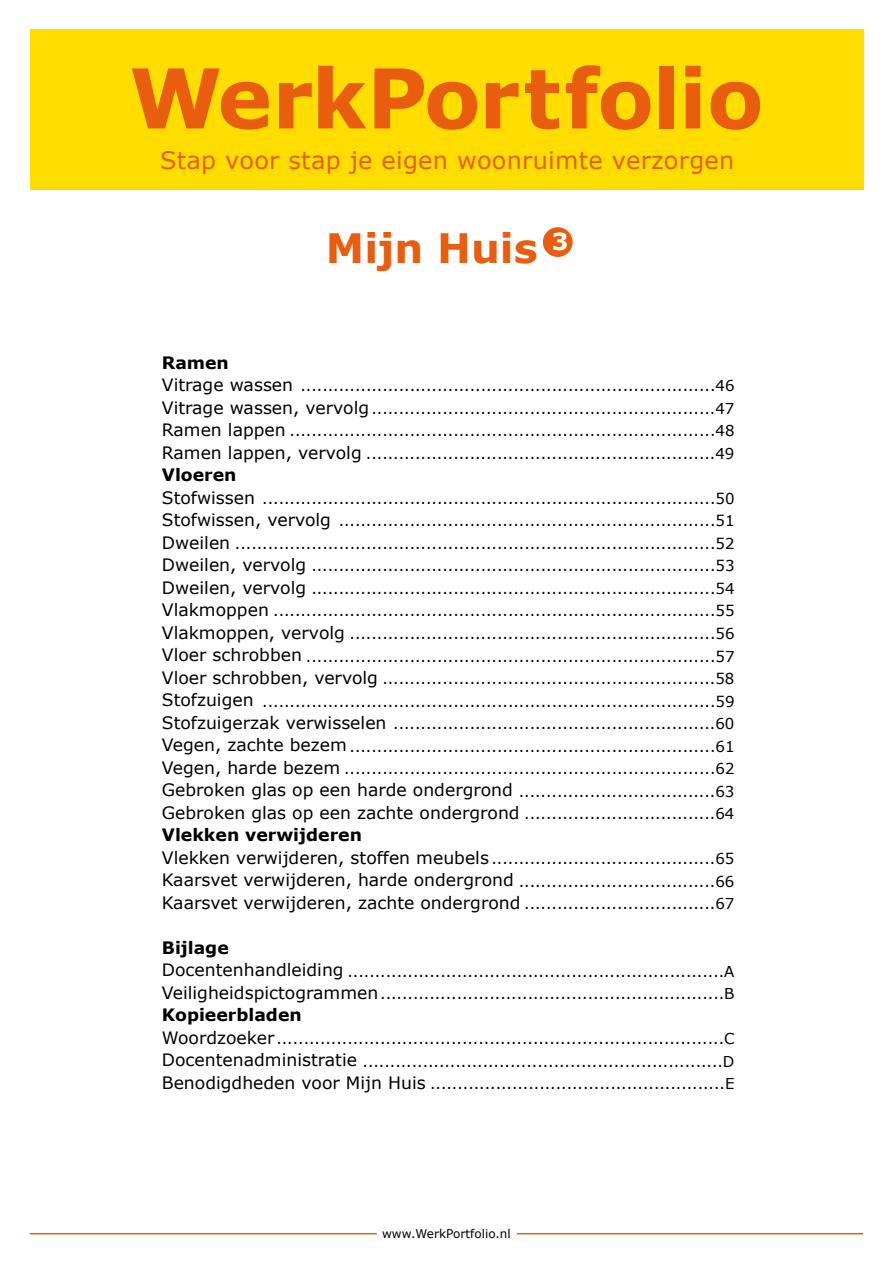
<style>
.page{position:relative;width:893px;height:1263px;background:#fff}
.page>*{position:absolute;margin:0;border:0;box-sizing:border-box;transform-origin:0 0}
.t1{font:700 82.5px "Verdana";letter-spacing:-.02em;color:#e95d0f}
.t2{font:700 40.5px "Verdana";color:#e95d0f}
.t3{font:24px "Verdana";letter-spacing:.01em;color:#e95d0f}
.t4{font:17.1px/22.5px "Verdana";color:#000}
.t5{font:700 17.1px "Verdana";color:#000}
.t6{font:15px/22.5px "Verdana";color:#000;text-align:right}
.t7{font:12px "Verdana";color:#000}
</style>
<div class="page">
<div style="left:543px;top:227px;width:30px;height:30px;background:#e95d0f;border-radius:50%"></div>
<div style="left:30px;top:30px;width:834px;height:160px;background:#fd0"></div>
<hr style="left:30px;top:1233px;width:833px;height:1px;background:#e95d0f">
<div style="left:377px;top:1215px;width:140px;height:38px;background:#fff"></div>
<h1 class="t1" style="left:129px;top:45px;width:636px">WerkPortfolio</h1>
<h3 class="t3" style="left:160px;top:144px;width:576px">Stap voor stap je eigen woonruimte verzorgen</h3>
<h2 class="t2" style="left:326px;top:222px;width:244px">Mijn Huis <sup>3</sup></h2>
<p class="t5" style="left:162px;top:351px;width:68px">Ramen</p>
<p class="t4" style="left:162px;top:373px;width:209px">Vitrage wassen<br>Vitrage wassen, vervolg<br>Ramen lappen<br>Ramen lappen, vervolg</p>
<p class="t5" style="left:162px;top:464px;width:76px">Vloeren</p>
<p class="t4" style="left:162px;top:486px;width:359px">Stofwissen<br>Stofwissen, vervolg<br>Dweilen<br>Dweilen, vervolg<br>Dweilen, vervolg<br>Vlakmoppen<br>Vlakmoppen, vervolg<br>Vloer schrobben<br>Vloer schrobben, vervolg<br>Stofzuigen<br>Stofzuigerzak verwisselen<br>Vegen, zachte bezem<br>Vegen, harde bezem<br>Gebroken glas op een harde ondergrond<br>Gebroken glas op een zachte ondergrond</p>
<p class="t5" style="left:162px;top:824px;width:202px">Vlekken verwijderen</p>
<p class="t4" style="left:162px;top:846px;width:360px">Vlekken verwijderen, stoffen meubels<br>Kaarsvet verwijderen, harde ondergrond<br>Kaarsvet verwijderen, zachte ondergrond</p>
<p class="t5" style="left:162px;top:937px;width:68px">Bijlage</p>
<p class="t4" style="left:162px;top:958px;width:218px">Docentenhandleiding<br>Veiligheidspictogrammen</p>
<p class="t5" style="left:162px;top:1004px;width:141px">Kopieerbladen</p>
<p class="t4" style="left:162px;top:1026px;width:265px">Woordzoeker<br>Docentenadministratie<br>Benodigdheden voor Mijn Huis</p>
<p class="t6" style="left:290px;top:374px;width:446px">............................................................................46 ...............................................................47 ..............................................................................48 ................................................................49</p>
<p class="t6" style="left:235px;top:487px;width:501px">...................................................................................50 .....................................................................51 ........................................................................................52 ..........................................................................53 ..........................................................................54 .................................................................................55 ...................................................................56 ...........................................................................57 .............................................................58 ...................................................................................59 ...........................................................60 ...................................................................61 ....................................................................62 ....................................63<br>...................................64</p>
<p class="t6" style="left:491px;top:847px;width:244px">.........................................65 ....................................66 ...................................67</p>
<p class="t6" style="left:347px;top:959px;width:389px">.....................................................................A ...............................................................B</p>
<p class="t6" style="left:276px;top:1027px;width:460px">..................................................................................C ..................................................................D ......................................................E</p>
<p class="t7" style="left:382px;top:1225px;width:130px">www.WerkPortfolio.nl</p>
</div>
